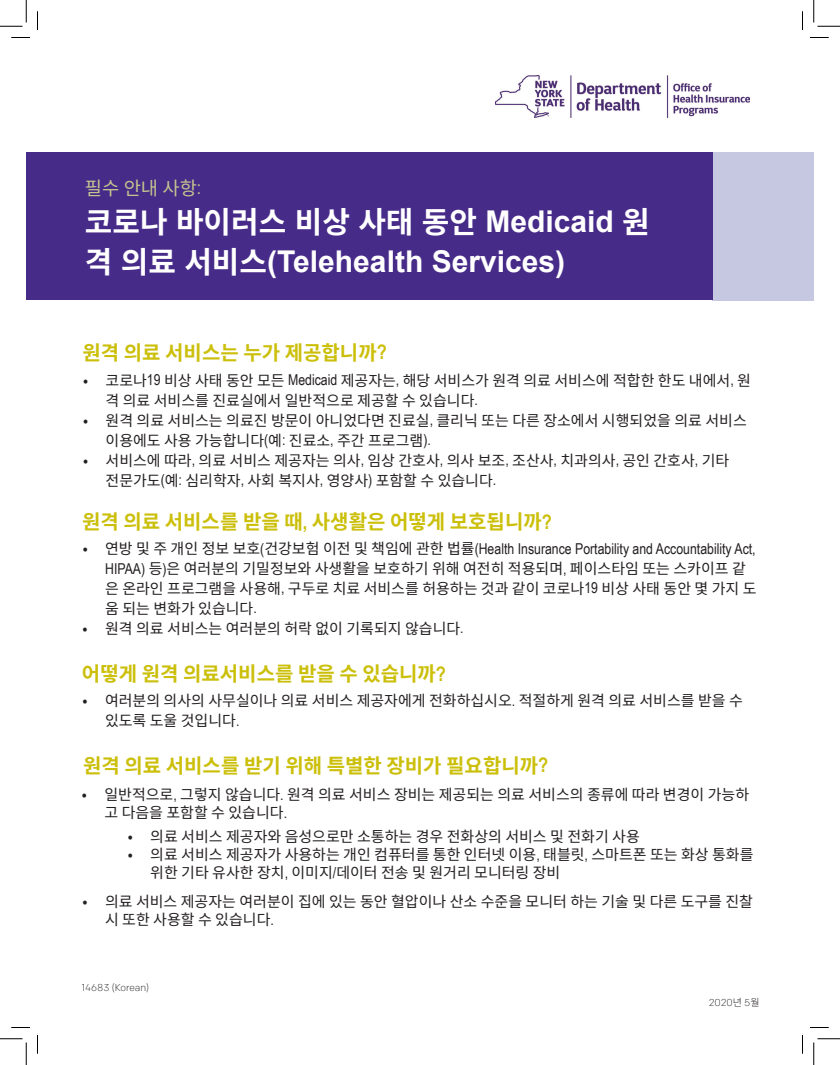
<style>
.page{position:relative;width:840px;height:1065px;background:#fff}
.page>*{position:absolute;margin:0;border:0;box-sizing:border-box;transform-origin:0 0}
.t1{font:700 30px/39.4px "Arial";color:#fff}
.t2{font:700 20px "Source Han Sans K";color:#cbbf0a}
.t3{font:18.75px "Source Han Sans K";color:#c4c48f}
.t4{font:15px/20px "Source Han Sans K";color:#231f20}
.t5{font:300 10px "Colfax";color:#231f20}
.s1{font-family:"Arial Narrow"}
.s2{font-family:"Source Han Sans K"}
</style>
<div class="page">
<svg style="left:814px;top:1039px;width:26px;height:26px"></svg>
<svg style="left:0;top:1039px;width:27px;height:26px"></svg>
<svg style="left:814px;top:0;width:26px;height:27px"></svg>
<svg style="left:0;top:0;width:27px;height:27px"></svg>
<svg style="left:802px;top:1035px;width:1px;height:19px"></svg>
<svg style="left:802px;top:11px;width:1px;height:19px"></svg>
<svg style="left:37px;top:1035px;width:1px;height:19px"></svg>
<svg style="left:37px;top:11px;width:1px;height:19px"></svg>
<svg style="left:810px;top:1027px;width:19px;height:1px"></svg>
<svg style="left:11px;top:1027px;width:19px;height:1px"></svg>
<svg style="left:810px;top:37px;width:19px;height:1px"></svg>
<svg style="left:11px;top:37px;width:19px;height:1px"></svg>
<img style="left:496px;top:75px;width:254px;height:42px">
<div style="left:712px;top:152px;width:102px;height:148px;background:#c6c8e1"></div>
<div style="left:26px;top:152px;width:686px;height:148px;background:#472b89"></div>
<p class="t3" style="left:85px;top:177px;width:118px">필수 안내 사항<span class="s1">:</span></p>
<p class="t1" style="left:85px;top:203px;width:566px"><span class="s2">코로나 바이러스 비상 사태 동안</span> Medicaid <span class="s2">원 격 의료 서비스</span>(Telehealth Services)</p>
<h2 class="t2" style="left:82px;top:341px;width:306px">원격 의료 서비스는 누가 제공합니까<span class="s1">?</span></h2>
<p class="t4" style="left:106px;top:371px;width:647px;text-indent:-22px">• 코로나<span class="s1">19</span> 비상 사태 동안 모든 <span class="s1">Medicaid</span> 제공자는<span class="s1">,</span> 해당 서비스가 원격 의료 서비스에 적합한 한도 내에서<span class="s1">,</span> 원 격 의료 서비스를 진료실에서 일반적으로 제공할 수 있습니다<span class="s1">.</span></p>
<p class="t4" style="left:106px;top:411px;width:643px;text-indent:-23px">• 원격 의료 서비스는 의료진 방문이 아니었다면 진료실<span class="s1">,</span> 클리닉 또는 다른 장소에서 시행되었을 의료 서비스 이용에도 사용 가능합니다<span class="s1">(</span> 예<span class="s1">:</span> 진료소<span class="s1">,</span> 주간 프로그램<span class="s1">).</span></p>
<p class="t4" style="left:106px;top:450px;width:625px;text-indent:-22px">• 서비스에 따라<span class="s1">,</span> 의료 서비스 제공자는 의사<span class="s1">,</span> 임상 간호사<span class="s1">,</span> 의사 보조<span class="s1">,</span> 조산사<span class="s1">,</span> 치과의사<span class="s1">,</span> 공인 간호사<span class="s1">,</span> 기타 전문가도<span class="s1">(</span> 예<span class="s1">:</span> 심리학자<span class="s1">,</span> 사회 복지사<span class="s1">,</span> 영양사<span class="s1">)</span> 포함할 수 있습니다<span class="s1">.</span></p>
<h2 class="t2" style="left:82px;top:511px;width:471px">원격 의료 서비스를 받을 때<span class="s1">,</span> 사생활은 어떻게 보호됩니까<span class="s1">?</span></h2>
<p class="t4" style="left:105px;top:538px;width:653px;text-indent:-22px">• 연방 및 주 개인 정보 보호<span class="s1">(</span> 건강보험 이전 및 책임에 관한 법률<span class="s1">(Health Insurance Portability and Accountability Act, HIPAA)</span> 등<span class="s1">)</span> 은 여러분의 기밀정보와 사생활을 보호하기 위해 여전히 적용되며<span class="s1">,</span> 페이스타임 또는 스카이프 같 은 온라인 프로그램을 사용해<span class="s1">,</span> 구두로 치료 서비스를 허용하는 것과 같이 코로나<span class="s1">19</span> 비상 사태 동안 몇 가지 도 움 되는 변화가 있습니다<span class="s1">.</span></p>
<p class="t4" style="left:83px;top:619px;width:383px">• 원격 의료 서비스는 여러분의 허락 없이 기록되지 않습니다<span class="s1">.</span></p>
<h2 class="t2" style="left:82px;top:663px;width:366px">어떻게 원격 의료서비스를 받을 수 있습니까<span class="s1">?</span></h2>
<p class="t4" style="left:105px;top:691px;width:639px;text-indent:-22px">• 여러분의 의사의 사무실이나 의료 서비스 제공자에게 전화하십시오<span class="s1">.</span> 적절하게 원격 의료 서비스를 받을 수 있도록 도울 것입니다<span class="s1">.</span></p>
<h2 class="t2" style="left:83px;top:754px;width:467px">원격 의료 서비스를 받기 위해 특별한 장비가 필요합니까<span class="s1">?</span></h2>
<p class="t4" style="left:104px;top:786px;width:646px;line-height:18px;text-indent:-22px">• 일반적으로<span class="s1">,</span> 그렇지 않습니다<span class="s1">.</span> 원격 의료 서비스 장비는 제공되는 의료 서비스의 종류에 따라 변경이 가능하 고 다음을 포함할 수 있습니다<span class="s1">.</span></p>
<p class="t4" style="left:128px;top:827px;width:514px">• 의료 서비스 제공자와 음성으로만 소통하는 경우 전화상의 서비스 및 전화기 사용</p>
<p class="t4" style="left:150px;top:846px;width:605px;line-height:18px;text-indent:-23px">• 의료 서비스 제공자가 사용하는 개인 컴퓨터를 통한 인터넷 이용<span class="s1">,</span> 태블릿<span class="s1">,</span> 스마트폰 또는 화상 통화를 위한 기타 유사한 장치<span class="s1">,</span> 이미지<span class="s1">/</span> 데이터 전송 및 원거리 모니터링 장비</p>
<p class="t4" style="left:105px;top:893px;width:650px;line-height:18px;text-indent:-23px">• 의료 서비스 제공자는 여러분이 집에 있는 동안 혈압이나 산소 수준을 모니터 하는 기술 및 다른 도구를 진찰 시 또한 사용할 수 있습니다<span class="s1">.</span></p>
<p class="t5" style="left:82px;top:981px;width:69px">14683 (Korean)</p>
<p class="t5" style="left:709px;top:996px;width:53px">2020 <span class="s2">년</span> 5 <span class="s2">월</span></p>
</div>
